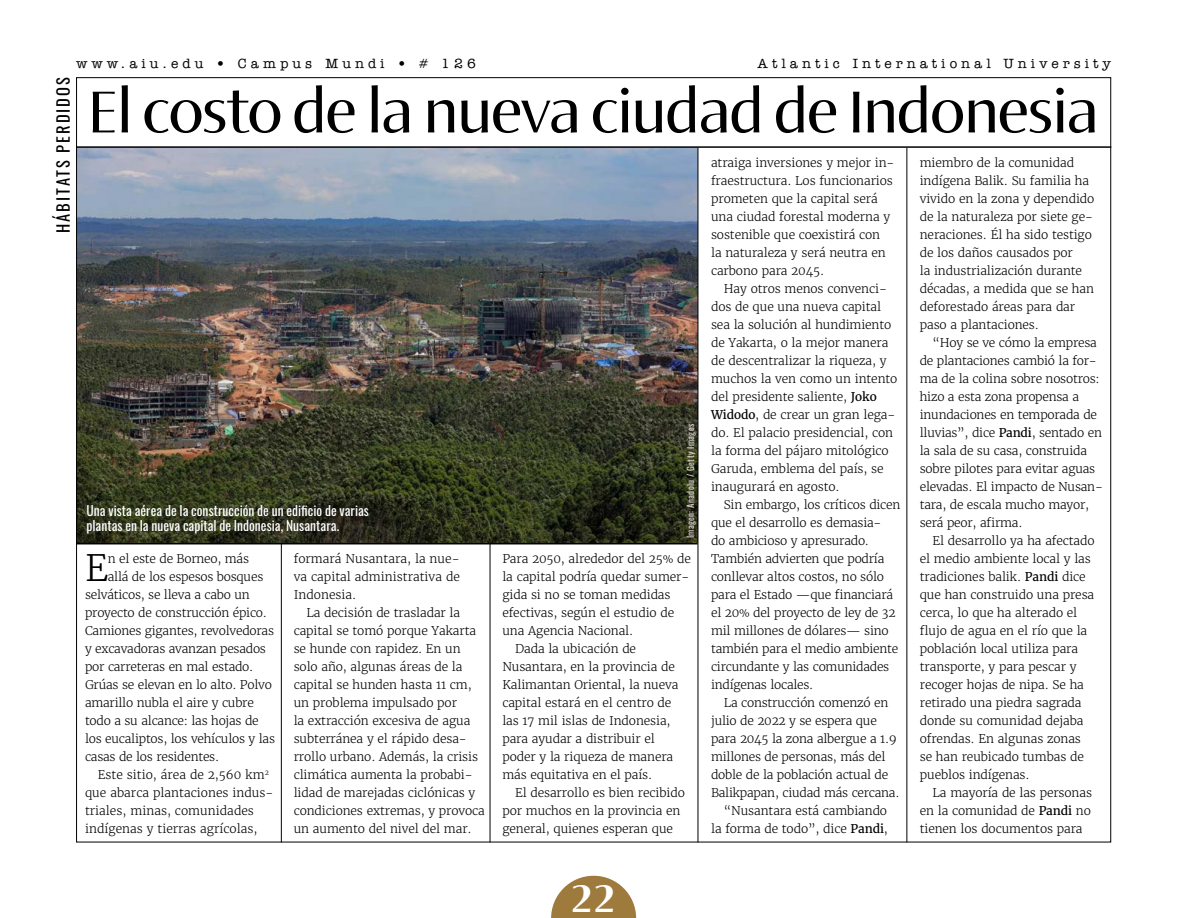
<style>
.page{position:relative;width:1188px;height:918px;background:#fff}
.page>*{position:absolute;margin:0;border:0;box-sizing:border-box;transform-origin:0 0}
.t1{font:500 60px "Ador Hairline";letter-spacing:-.03em;color:#000}
.t2{font:800 39px "Ador Hairline";color:#fff}
.t3{font:300 36.15px "Merriweather";color:#000}
.t4{font:16.5px "Oswald";letter-spacing:.12em;color:#000}
.t5{font:13.5px/15px "Oswald";color:#fff}
.t6{font:500 13.5px "American Typewriter ITC Pro";letter-spacing:.3em;color:#000}
.t7{font:300 12px/18px "Merriweather";letter-spacing:-.01em;color:#000}
.t8{font:9px "Oswald";letter-spacing:.04em;color:#e3d8d4}
.s1{font-size:10.5px}
.s2{font-weight:400}
</style>
<div class="page">
<img style="left:78px;top:148px;width:620px;height:395px">
<svg style="left:551px;top:876px;width:85px;height:42px"></svg>
<hr style="left:906px;top:148px;width:1px;height:694px;background:#000">
<hr style="left:698px;top:148px;width:1px;height:694px;background:#000">
<hr style="left:490px;top:543px;width:1px;height:299px;background:#000">
<hr style="left:281px;top:544px;width:1px;height:298px;background:#000">
<hr style="left:76px;top:146px;width:1035px;height:2px;background:#000">
<hr style="left:76px;top:543px;width:622px;height:1px;background:#000">
<p class="t6" style="left:76px;top:55px;width:401px">www.aiu.edu • Campus Mundi • # 126</p>
<p class="t6" style="left:758px;top:55px;width:355px">Atlantic International University</p>
<h3 class="t4" style="left:48px;top:233px;width:157px;rotate:-90deg">HÁBITATS PERDIDOS</h3>
<h1 class="t1" style="left:88px;top:68px;width:1013px">El costo de la nueva ciudad de Indonesia</h1>
<p class="t5" style="left:87px;top:502px;width:284px">Una vista aérea de la construcción de un edificio de varias plantas en la nueva capital de Indonesia, Nusantara.</p>
<h3 class="t3" style="left:85px;top:545px;width:25px">E</h3>
<p class="t7" style="left:108px;top:549px;width:143px">n el este de Borneo, más</p>
<p class="t7" style="left:108px;top:567px;width:157px">allá de los espesos bosques</p>
<p class="t7" style="left:85px;top:585px;width:166px">selváticos, se lleva a cabo un</p>
<p class="t7" style="left:85px;top:603px;width:183px">proyecto de construcción épico.</p>
<p class="t7" style="left:85px;top:621px;width:191px">Camiones gigantes, revolvedoras</p>
<p class="t7" style="left:85px;top:639px;width:182px">y excavadoras avanzan pesados</p>
<p class="t7" style="left:85px;top:657px;width:170px">por carreteras en mal estado.</p>
<p class="t7" style="left:85px;top:675px;width:188px">Grúas se elevan en lo alto. Polvo</p>
<p class="t7" style="left:85px;top:693px;width:170px">amarillo nubla el aire y cubre</p>
<p class="t7" style="left:85px;top:711px;width:175px">todo a su alcance: las hojas de</p>
<p class="t7" style="left:85px;top:729px;width:192px">los eucaliptos, los vehículos y las</p>
<p class="t7" style="left:85px;top:747px;width:136px">casas de los residentes.</p>
<p class="t7" style="left:98px;top:765px;width:173px">Este sitio, área de 2,560 km<sup>2</sup></p>
<p class="t7" style="left:85px;top:783px;width:190px">que abarca plantaciones indus-</p>
<p class="t7" style="left:85px;top:801px;width:170px">triales, minas, comunidades</p>
<p class="t7" style="left:85px;top:819px;width:174px">indígenas y tierras agrícolas,</p>
<p class="t7" style="left:294px;top:549px;width:168px;text-align:justify">formará Nusantara, la nue&shy;va capital administrativa de Indonesia.</p>
<p class="t7" style="left:294px;top:603px;width:193px;text-indent:13px">La decisión de trasladar la capital se tomó porque Yakarta se hunde con rapidez. En un solo año, algunas áreas de la capital se hunden hasta 11 cm, un problema impulsado por<br>la extracción excesiva de agua subterránea y el rápido desa&shy;rrollo urbano. Además, la crisis climática aumenta la probabi&shy;lidad de marejadas ciclónicas y condiciones extremas, y provoca un aumento del nivel del mar.</p>
<p class="t8" style="left:683px;top:538px;width:116px;rotate:-90deg">Imagen: Anadolu / Getty Images</p>
<p class="t7" style="left:502px;top:549px;width:190px">Para 2050, alrededor del 25<span class="s1">%</span> de</p>
<p class="t7" style="left:502px;top:567px;width:189px">la capital podría quedar sumer-</p>
<p class="t7" style="left:502px;top:585px;width:170px">gida si no se toman medidas</p>
<p class="t7" style="left:502px;top:603px;width:173px">efectivas, según el estudio de</p>
<p class="t7" style="left:502px;top:621px;width:132px">una Agencia Nacional.</p>
<p class="t7" style="left:515px;top:639px;width:122px">Dada la ubicación de</p>
<p class="t7" style="left:502px;top:657px;width:174px">Nusantara, en la provincia de</p>
<p class="t7" style="left:502px;top:675px;width:178px">Kalimantan Oriental, la nueva</p>
<p class="t7" style="left:502px;top:693px;width:170px">capital estará en el centro de</p>
<p class="t7" style="left:502px;top:711px;width:170px">las 17 mil islas de Indonesia,</p>
<p class="t7" style="left:502px;top:729px;width:154px">para ayudar a distribuir el</p>
<p class="t7" style="left:502px;top:747px;width:172px">poder y la riqueza de manera</p>
<p class="t7" style="left:502px;top:765px;width:151px">más equitativa en el país.</p>
<p class="t7" style="left:515px;top:783px;width:171px">El desarrollo es bien recibido</p>
<p class="t7" style="left:502px;top:801px;width:180px">por muchos en la provincia en</p>
<p class="t7" style="left:502px;top:819px;width:172px">general, quienes esperan que</p>
<p class="t7" style="left:711px;top:154px;width:185px">atraiga inversiones y mejor in&shy;fraestructura. Los funcionarios prometen que la capital será una ciudad forestal moderna y sostenible que coexistirá con<br>la naturaleza y será neutra en carbono para 2045.</p>
<p class="t7" style="left:711px;top:280px;width:188px;text-indent:13px">Hay otros menos convenci&shy;dos de que una nueva capital sea la solución al hundimiento de Yakarta, o la mejor manera de descentralizar la riqueza, y muchos la ven como un intento del presidente saliente, <span class="s2">Joko<br>Widodo</span>, de crear un gran lega&shy;do. El palacio presidencial, con la forma del pájaro mitológico<br>Garuda, emblema del país, se inaugurará en agosto.</p>
<p class="t7" style="left:711px;top:496px;width:191px;text-indent:13px">Sin embargo, los críticos dicen que el desarrollo es demasia-<br>do ambicioso y apresurado.<br>También advierten que podría conllevar altos costos, no sólo para el Estado —que financiará el 20<span class="s1">%</span> del proyecto de ley de 32 mil millones de dólares— sino también para el medio ambiente circundante y las comunidades indígenas locales.</p>
<p class="t7" style="left:724px;top:694px;width:166px">La construcción comenzó en</p>
<p class="t7" style="left:711px;top:712px;width:167px">julio de 2022 y se espera que</p>
<p class="t7" style="left:711px;top:730px;width:187px">para 2045 la zona albergue a 1.9</p>
<p class="t7" style="left:711px;top:748px;width:176px">millones de personas, más del</p>
<p class="t7" style="left:711px;top:766px;width:179px">doble de la población actual de</p>
<p class="t7" style="left:711px;top:784px;width:190px">Balikpapan, ciudad más cercana.</p>
<p class="t7" style="left:724px;top:802px;width:165px">“Nusantara está cambiando</p>
<p class="t7" style="left:711px;top:820px;width:178px">la forma de todo”, dice <span class="s2">Pandi</span>,</p>
<p class="t7" style="left:920px;top:154px;width:176px">miembro de la comunidad indígena Balik. Su familia ha vivido en la zona y dependido de la naturaleza por siete ge&shy;neraciones. Él ha sido testigo de los daños causados por<br>la industrialización durante décadas, a medida que se han deforestado áreas para dar paso a plantaciones.</p>
<p class="t7" style="left:920px;top:334px;width:185px;text-indent:13px">“Hoy se ve cómo la empresa de plantaciones cambió la for&shy;ma de la colina sobre nosotros: hizo a esta zona propensa a inundaciones en temporada de lluvias”, dice <span class="s2">Pandi</span>, sentado en la sala de su casa, construida sobre pilotes para evitar aguas elevadas. El impacto de Nusan&shy;tara, de escala mucho mayor, será peor, afirma.</p>
<p class="t7" style="left:920px;top:532px;width:176px;text-indent:13px">El desarrollo ya ha afectado el medio ambiente local y las tradiciones balik. <span class="s2">Pandi</span> dice que han construido una presa cerca, lo que ha alterado el flujo de agua en el río que la población local utiliza para transporte, y para pescar y recoger hojas de nipa. Se ha retirado una piedra sagrada donde su comunidad dejaba ofrendas. En algunas zonas se han reubicado tumbas de pueblos indígenas.</p>
<p class="t7" style="left:920px;top:784px;width:174px;text-align:justify;text-indent:13px">La mayoría de las personas en la comunidad de <span class="s2">Pandi</span> no tienen los documentos para</p>
<h2 class="t2" style="left:571px;top:868px;width:48px">22</h2>
</div>
